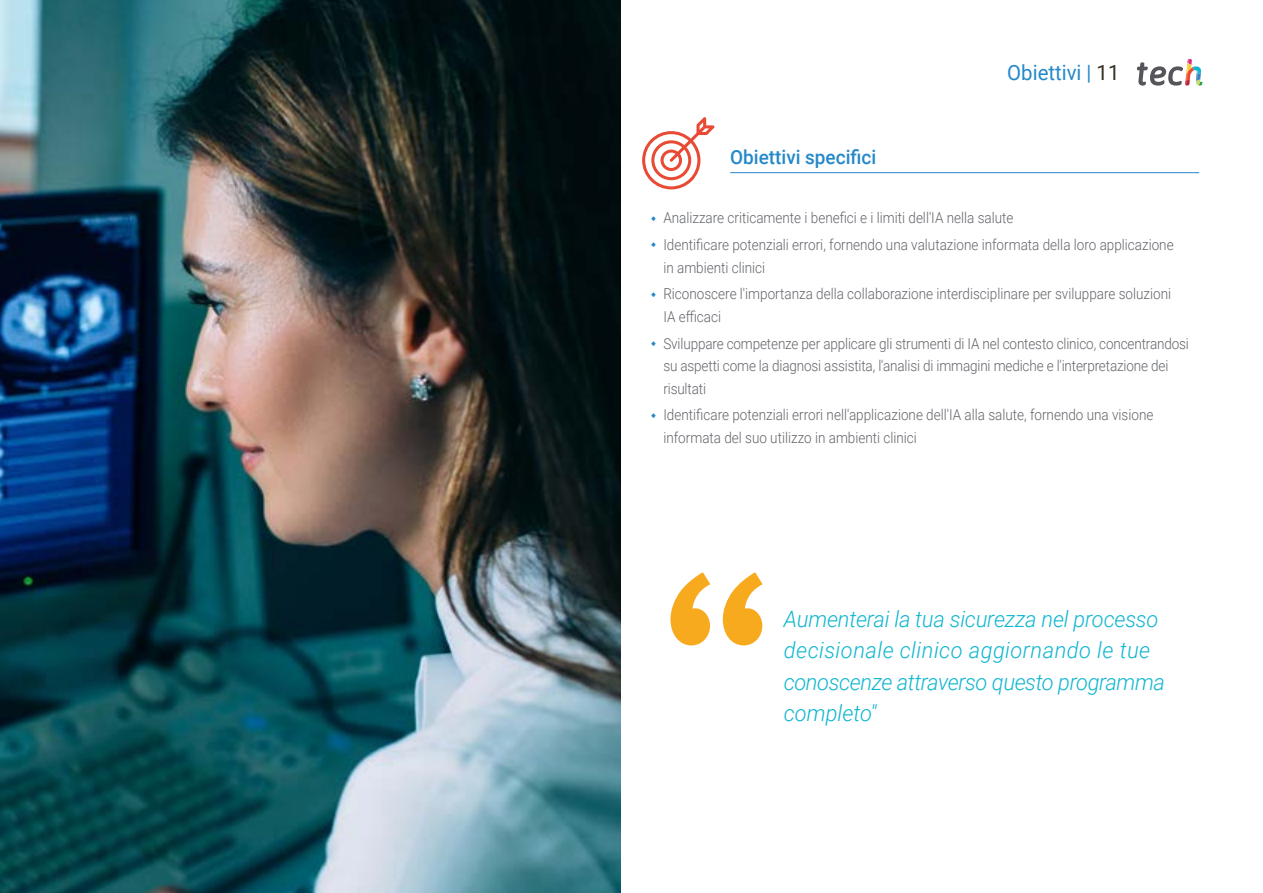
<style>
.page{position:relative;width:1263px;height:893px;background:#fff}
.page>*{position:absolute;margin:0;border:0;box-sizing:border-box;transform-origin:0 0}
.t1{font:italic 300 22.5px/31.5px "Roboto";letter-spacing:-.01em;color:#0fb6cf}
.t2{font:21px "Roboto";color:#2488c9}
.t3{font:500 19.5px "Roboto";color:#2488c9}
.t4{font:300 15px/26.7px "Roboto";color:#61646a;scale:.9 1}
.s1{color:#312e20}
</style>
<div class="page">
<hr style="left:730px;top:172px;width:469px;height:1px;background:#2488c9">
<svg style="left:642px;top:117px;width:72px;height:72px"></svg>
<img style="left:0;top:0;width:621px;height:893px">
<svg style="left:670px;top:572px;width:93px;height:73px"></svg>
<svg style="left:1137px;top:59px;width:65px;height:27px"></svg>
<h3 class="t3" style="left:730px;top:144px;width:147px">Obiettivi specifici</h3>
<h2 class="t2" style="left:1007px;top:57px;width:114px">Obiettivi | <span class="s1">11</span></h2>
<p class="t4" style="left:663px;top:204px;width:568px">Analizzare criticamente i benefici e i limiti dell'IA nella salute<br>Identificare potenziali errori, fornendo una valutazione informata della loro applicazione</p>
<p class="t4" style="left:663px;top:253px;width:566px">in ambienti clinici<br>Riconoscere l'importanza della collaborazione interdisciplinare per sviluppare soluzioni</p>
<p class="t4" style="left:663px;top:303px;width:585px">IA efficaci<br>Sviluppare competenze per applicare gli strumenti di IA nel contesto clinico, concentrandosi</p>
<p class="t4" style="left:663px;top:354px;width:563px;line-height:22.5px">su aspetti come la diagnosi assistita, l'analisi di immagini mediche e l'interpretazione dei risultati</p>
<p class="t4" style="left:663px;top:403px;width:546px;line-height:22.5px">Identificare potenziali errori nell'applicazione dell'IA alla salute, fornendo una visione informata del suo utilizzo in ambienti clinici</p>
<h1 class="t1" style="left:784px;top:602px;width:382px">Aumenterai la tua sicurezza nel processo decisionale clinico aggiornando le tue conoscenze attraverso questo programma completo"</h1>
</div>
